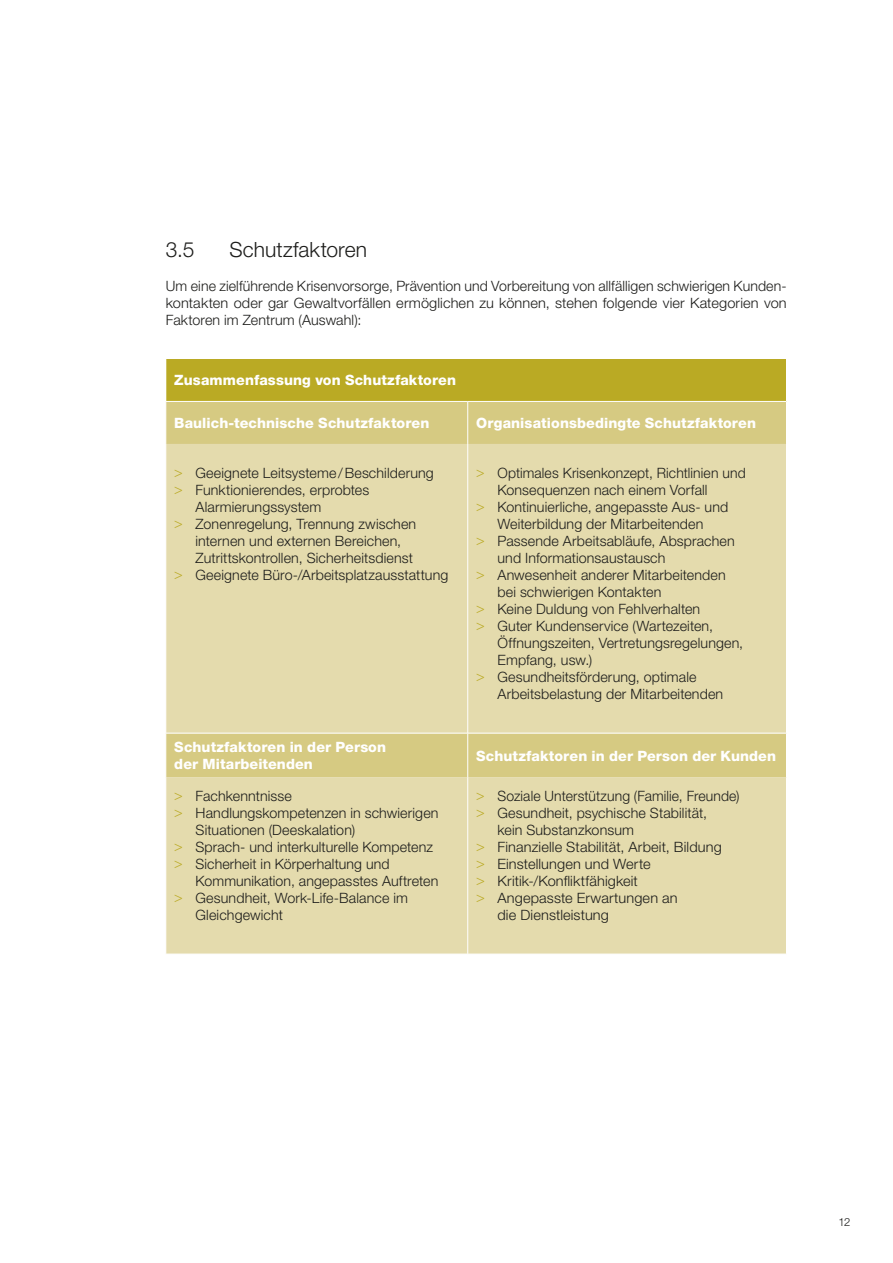
<style>
.page{position:relative;width:893px;height:1263px;background:#fff}
.page>*{position:absolute;margin:0;border:0;box-sizing:border-box;transform-origin:0 0}
.t1{font:300 21px "Helvetica Neue LT Std";letter-spacing:.005em;color:#1d1d1b}
.t2{font:300 14.25px/17px "Helvetica Neue LT Std";letter-spacing:.01em;color:#1d1d1b;text-align:justify}
.t3{font:800 14.25px/17px "Helvetica Neue LT Std";letter-spacing:.005em;color:#fff}
.t4{font:300 11.25px "Helvetica Neue LT Std";color:#1d1d1b}
.s1{color:#baaa24}
</style>
<div class="page">
<div style="left:166px;top:359px;width:620px;height:42px;background:#baaa24"></div>
<div style="left:167px;top:402px;width:619px;height:42px;background:#d6ca82"></div>
<svg style="left:167px;top:444px;width:619px;height:510px;background:#e2d9a9"></svg>
<hr style="left:166px;top:733px;width:302px;height:1px;background:#fff">
<hr style="left:468px;top:733px;width:319px;height:1px;background:#fff">
<hr style="left:166px;top:359px;width:1px;height:42px;background:#fff">
<hr style="left:467px;top:402px;width:1px;height:42px;background:#fff">
<hr style="left:467px;top:444px;width:1px;height:289px;background:#fff">
<hr style="left:467px;top:733px;width:1px;height:44px;background:#fff">
<hr style="left:467px;top:777px;width:1px;height:177px;background:#fff">
<h1 class="t1" style="left:166px;top:237px;width:30px">3.5</h1>
<h1 class="t1" style="left:230px;top:237px;width:139px">Schutzfaktoren</h1>
<p class="t2" style="left:166px;top:277px;width:622px">Um eine zielführende Krisenvorsorge, Prävention und Vorbereitung von allfälligen schwierigen Kunden&shy;kontakten oder gar Gewaltvorfällen ermöglichen zu können, stehen folgende vier Kategorien von Faktoren im Zentrum (Auswahl):</p>
<p class="t3" style="left:174px;top:372px;width:283px">Zusammenfassung von Schutzfaktoren</p>
<p class="t3" style="left:174px;top:414px;width:257px">Baulich-technische Schutzfaktoren</p>
<p class="t3" style="left:476px;top:414px;width:281px">Organisationsbedingte Schutzfaktoren</p>
<p class="t2" style="left:174px;top:464px;width:261px"><span class="s1">&gt;</span> Geeignete Leitsysteme/Beschilderung</p>
<p class="t2" style="left:174px;top:481px;width:197px"><span class="s1">&gt;</span> Funktionierendes, erprobtes</p>
<p class="t2" style="left:196px;top:498px;width:127px">Alarmierungssystem</p>
<p class="t2" style="left:174px;top:515px;width:243px"><span class="s1">&gt;</span> Zonenregelung, Trennung zwischen</p>
<p class="t2" style="left:196px;top:532px;width:207px">internen und externen Bereichen,</p>
<p class="t2" style="left:196px;top:549px;width:219px">Zutrittskontrollen, Sicherheitsdienst</p>
<p class="t2" style="left:174px;top:566px;width:276px"><span class="s1">&gt;</span> Geeignete Büro-/Arbeitsplatzausstattung</p>
<p class="t2" style="left:476px;top:464px;width:271px"><span class="s1">&gt;</span> Optimales Krisenkonzept, Richtlinien und</p>
<p class="t2" style="left:497px;top:481px;width:212px">Konsequenzen nach einem Vorfall</p>
<p class="t2" style="left:476px;top:498px;width:254px"><span class="s1">&gt;</span> Kontinuierliche, angepasste Aus- und</p>
<p class="t2" style="left:497px;top:515px;width:208px">Weiterbildung der Mitarbeitenden</p>
<p class="t2" style="left:476px;top:532px;width:260px"><span class="s1">&gt;</span> Passende Arbeitsabläufe, Absprachen</p>
<p class="t2" style="left:497px;top:549px;width:169px">und Informationsaustausch</p>
<p class="t2" style="left:476px;top:566px;width:251px"><span class="s1">&gt;</span> Anwesenheit anderer Mitarbeitenden</p>
<p class="t2" style="left:497px;top:583px;width:165px">bei schwierigen Kontakten</p>
<p class="t2" style="left:476px;top:600px;width:226px"><span class="s1">&gt;</span> Keine Duldung von Fehlverhalten</p>
<p class="t2" style="left:476px;top:617px;width:238px"><span class="s1">&gt;</span> Guter Kundenservice (Wartezeiten,</p>
<p class="t2" style="left:497px;top:634px;width:247px">Öffnungszeiten, Vertretungsregelungen,</p>
<p class="t2" style="left:497px;top:651px;width:96px">Empfang, usw.)</p>
<p class="t2" style="left:476px;top:668px;width:222px"><span class="s1">&gt;</span> Gesundheitsförderung, optimale</p>
<p class="t2" style="left:497px;top:685px;width:227px">Arbeitsbelastung der Mitarbeitenden</p>
<p class="t3" style="left:174px;top:738px;width:213px">Schutzfaktoren in der Person der Mitarbeitenden</p>
<p class="t3" style="left:476px;top:747px;width:301px">Schutzfaktoren in der Person der Kunden</p>
<p class="t2" style="left:174px;top:787px;width:119px"><span class="s1">&gt;</span> Fachkenntnisse</p>
<p class="t2" style="left:174px;top:804px;width:266px"><span class="s1">&gt;</span> Handlungskompetenzen in schwierigen</p>
<p class="t2" style="left:196px;top:821px;width:161px">Situationen (Deeskalation)</p>
<p class="t2" style="left:174px;top:838px;width:260px"><span class="s1">&gt;</span> Sprach- und interkulturelle Kompetenz</p>
<p class="t2" style="left:174px;top:855px;width:217px"><span class="s1">&gt;</span> Sicherheit in Körperhaltung und</p>
<p class="t2" style="left:196px;top:872px;width:244px">Kommunikation, angepasstes Auftreten</p>
<p class="t2" style="left:174px;top:889px;width:235px"><span class="s1">&gt;</span> Gesundheit, Work-Life-Balance im</p>
<p class="t2" style="left:196px;top:906px;width:89px">Gleichgewicht</p>
<p class="t2" style="left:476px;top:787px;width:265px"><span class="s1">&gt;</span> Soziale Unterstützung (Familie, Freunde)</p>
<p class="t2" style="left:476px;top:804px;width:232px"><span class="s1">&gt;</span> Gesundheit, psychische Stabilität,</p>
<p class="t2" style="left:497px;top:821px;width:138px">kein Substanzkonsum</p>
<p class="t2" style="left:476px;top:838px;width:247px"><span class="s1">&gt;</span> Finanzielle Stabilität, Arbeit, Bildung</p>
<p class="t2" style="left:476px;top:855px;width:176px"><span class="s1">&gt;</span> Einstellungen und Werte</p>
<p class="t2" style="left:476px;top:872px;width:163px"><span class="s1">&gt;</span> Kritik-/Konfliktfähigkeit</p>
<p class="t2" style="left:476px;top:889px;width:203px"><span class="s1">&gt;</span> Angepasste Erwartungen an</p>
<p class="t2" style="left:497px;top:906px;width:113px">die Dienstleistung</p>
<p class="t4" style="left:838px;top:1215px;width:13px">12</p>
</div>
